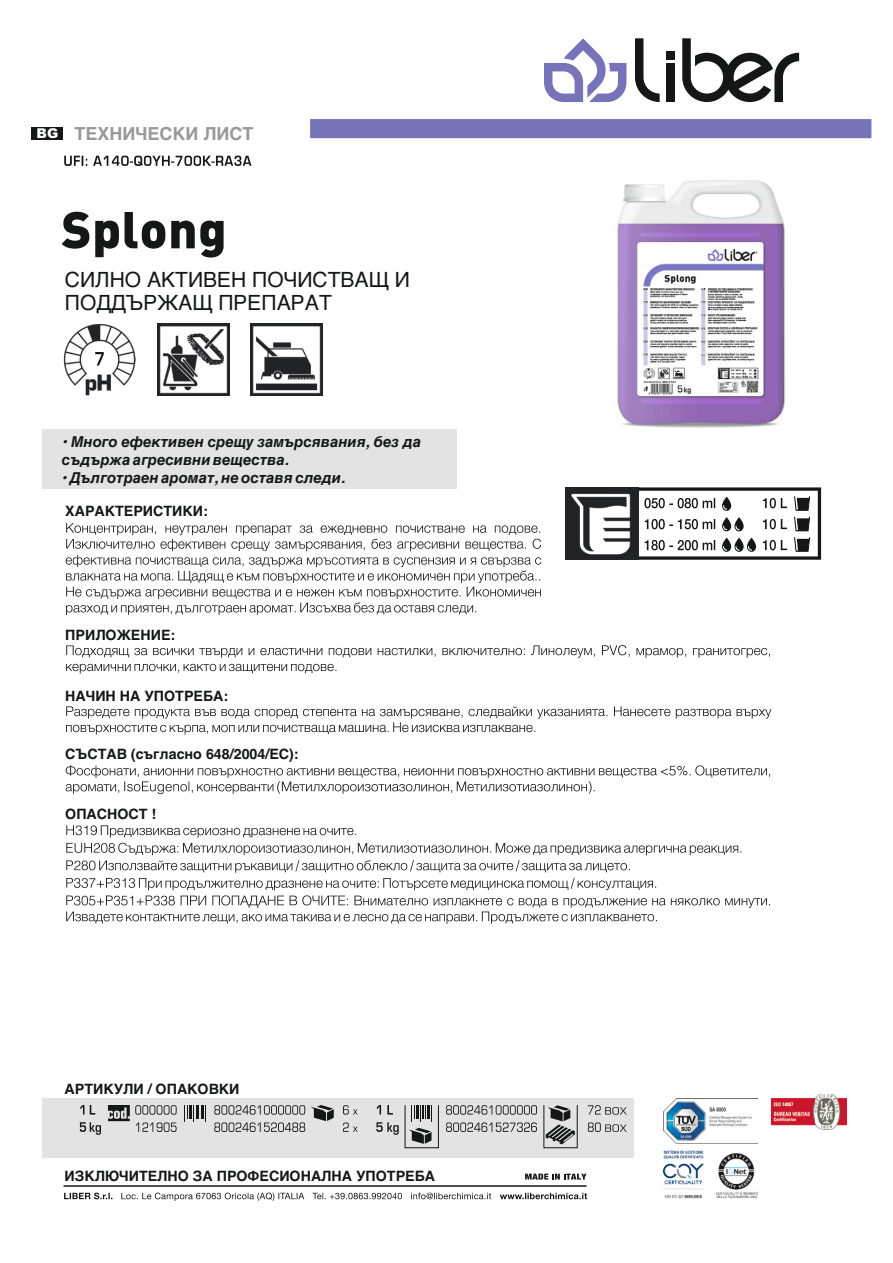
<style>
.page{position:relative;width:893px;height:1263px;background:#fff}
.page>*{position:absolute;margin:0;border:0;box-sizing:border-box;transform-origin:0 0}
.t1{font:21px/23.1px "Helvetica";color:#151616}
.t2{font:700 18px "Helvetica";color:#999}
.t3{font:italic 700 15px/18px "Helvetica";color:#151616}
.t4{font:700 14.25px "Helvetica";color:#151616}
.s1{font-family:"Arial";font-weight:900;font-size:13.5px;color:#fff}
</style>
<div class="page">
<svg style="left:566px;top:487px;width:255px;height:73px"></svg>
<div style="left:42px;top:1098px;width:591px;height:60px;background:#e3e3e3"></div>
<svg style="left:311px;top:1105px;width:23px;height:16px"></svg>
<svg style="left:184px;top:1105px;width:22px;height:16px"></svg>
<svg style="left:546px;top:1107px;width:29px;height:37px"></svg>
<div style="left:544px;top:1105px;width:34px;height:43px;border:1px solid #151616"></div>
<svg style="left:409px;top:1128px;width:23px;height:16px"></svg>
<svg style="left:411px;top:1107px;width:21px;height:14px"></svg>
<div style="left:405px;top:1105px;width:34px;height:43px;border:1px solid #151616"></div>
<svg style="left:80px;top:1105px;width:4px;height:9px"></svg>
<svg style="left:90px;top:1105px;width:5px;height:9px"></svg>
<svg style="left:214px;top:1105px;width:91px;height:10px"></svg>
<svg style="left:343px;top:1105px;width:15px;height:10px"></svg>
<svg style="left:376px;top:1105px;width:5px;height:9px"></svg>
<svg style="left:387px;top:1105px;width:6px;height:9px"></svg>
<svg style="left:446px;top:1105px;width:91px;height:10px"></svg>
<svg style="left:588px;top:1105px;width:39px;height:10px"></svg>
<svg style="left:80px;top:1122px;width:21px;height:13px"></svg>
<svg style="left:108px;top:1105px;width:69px;height:27px"></svg>
<svg style="left:214px;top:1122px;width:91px;height:10px"></svg>
<svg style="left:343px;top:1122px;width:15px;height:10px"></svg>
<svg style="left:376px;top:1122px;width:23px;height:13px"></svg>
<svg style="left:446px;top:1122px;width:91px;height:10px"></svg>
<svg style="left:588px;top:1122px;width:39px;height:10px"></svg>
<svg style="left:64px;top:156px;width:23px;height:10px"></svg>
<img style="left:615px;top:180px;width:171px;height:248px">
<svg style="left:93px;top:156px;width:158px;height:10px"></svg>
<img style="left:63px;top:323px;width:73px;height:72px">
<img style="left:157px;top:323px;width:72px;height:72px">
<img style="left:251px;top:323px;width:72px;height:72px">
<svg style="left:62px;top:212px;width:162px;height:45px"></svg>
<svg style="left:95px;top:352px;width:9px;height:13px"></svg>
<svg style="left:64px;top:1192px;width:48px;height:7px"></svg>
<svg style="left:121px;top:1192px;width:370px;height:9px"></svg>
<svg style="left:500px;top:1193px;width:87px;height:6px"></svg>
<hr style="left:63px;top:1185px;width:523px;height:2px;background:#151616">
<div style="left:667px;top:51px;width:8px;height:9px;background:#151616"></div>
<div style="left:667px;top:64px;width:8px;height:38px;background:#151616"></div>
<svg style="left:635px;top:38px;width:25px;height:64px"></svg>
<svg style="left:682px;top:38px;width:117px;height:64px"></svg>
<div style="left:42px;top:429px;width:415px;height:60px;background:#e3e3e3"></div>
<svg style="left:525px;top:1174px;width:61px;height:5px"></svg>
<svg style="left:544px;top:38px;width:82px;height:64px"></svg>
<div style="left:310px;top:119px;width:561px;height:19px;background:#7873b9"></div>
<div style="left:31px;top:127px;width:32px;height:12px;background:#151616"></div>
<img style="left:664px;top:1098px;width:94px;height:45px">
<img style="left:771px;top:1094px;width:75px;height:35px">
<img style="left:663px;top:1151px;width:41px;height:47px">
<img style="left:716px;top:1154px;width:41px;height:43px">
<svg style="left:66px;top:523px;width:475px;height:92px"></svg>
<svg style="left:66px;top:645px;width:704px;height:28px"></svg>
<svg style="left:66px;top:706px;width:705px;height:28px"></svg>
<svg style="left:66px;top:765px;width:704px;height:29px"></svg>
<svg style="left:66px;top:825px;width:704px;height:99px"></svg>
<p class="t2" style="left:37px;top:123px;width:218px"><span class="s1">BG</span> ТЕХНИЧЕСКИ ЛИСТ</p>
<h1 class="t1" style="left:65px;top:268px;width:346px">СИЛНО АКТИВЕН ПОЧИСТВАЩ И<br>ПОДДЪРЖАЩ ПРЕПАРАТ</h1>
<p class="t3" style="left:62px;top:432px;width:361px">• Много ефективен срещу замърсявания, без да съдържа агресивни вещества.</p>
<p class="t3" style="left:62px;top:468px;width:285px">• Дълготраен аромат, не оставя следи.</p>
<p class="t4" style="left:65px;top:503px;width:144px">ХАРАКТЕРИСТИКИ:</p>
<p class="t4" style="left:65px;top:627px;width:112px">ПРИЛОЖЕНИЕ:</p>
<p class="t4" style="left:65px;top:687px;width:165px">НАЧИН НА УПОТРЕБА:</p>
<p class="t4" style="left:65px;top:746px;width:235px">СЪСТАВ (съгласно 648/2004/EC):</p>
<p class="t4" style="left:65px;top:806px;width:93px">ОПАСНОСТ !</p>
<p class="t4" style="left:65px;top:1081px;width:176px">АРТИКУЛИ / ОПАКОВКИ</p>
<p class="t4" style="left:65px;top:1168px;width:372px">ИЗКЛЮЧИТЕЛНО ЗА ПРОФЕСИОНАЛНА УПОТРЕБА</p>
</div>
